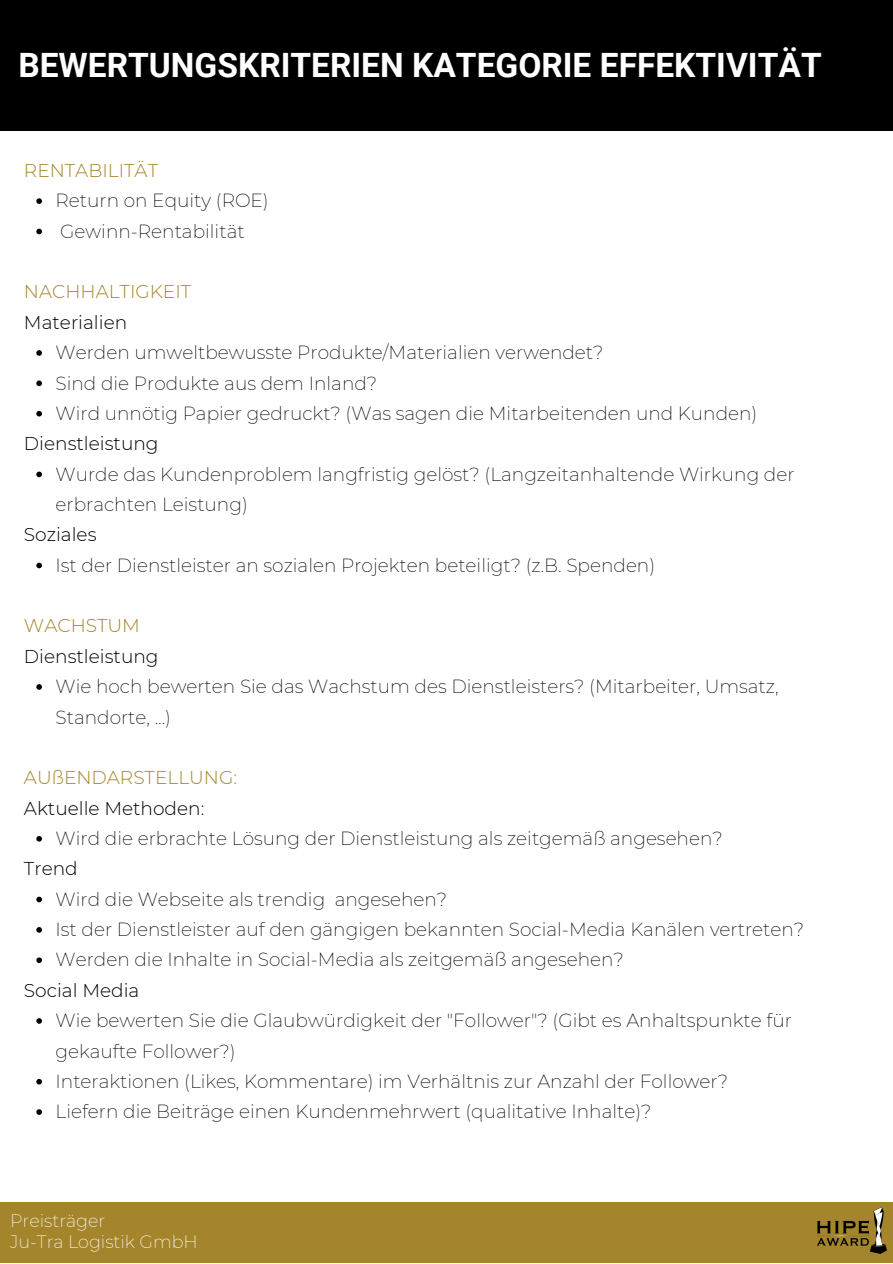
<style>
.page{position:relative;width:893px;height:1264px;background:#fff}
.page>*{position:absolute;margin:0;border:0;box-sizing:border-box;transform-origin:0 0}
.t1{font:700 33.45px "Roboto";color:#fff}
.t2{font:200 18.6px/30.3px "Montserrat";color:#000}
.t3{font:300 18.6px "Montserrat";color:#000}
.t4{font:300 18.6px "Montserrat";color:#a5852c}
.t5{font:200 17.55px "Montserrat";color:#fff}
</style>
<div class="page">
<svg style="left:36px;top:198px;width:6px;height:6px"></svg>
<svg style="left:36px;top:229px;width:6px;height:5px"></svg>
<svg style="left:36px;top:350px;width:6px;height:6px"></svg>
<svg style="left:36px;top:380px;width:6px;height:6px"></svg>
<svg style="left:36px;top:411px;width:6px;height:5px"></svg>
<svg style="left:36px;top:471px;width:6px;height:6px"></svg>
<svg style="left:36px;top:562px;width:6px;height:6px"></svg>
<svg style="left:36px;top:684px;width:6px;height:5px"></svg>
<svg style="left:36px;top:836px;width:6px;height:5px"></svg>
<svg style="left:36px;top:896px;width:6px;height:6px"></svg>
<svg style="left:36px;top:927px;width:6px;height:5px"></svg>
<svg style="left:36px;top:957px;width:6px;height:6px"></svg>
<svg style="left:36px;top:1018px;width:6px;height:5px"></svg>
<svg style="left:36px;top:1078px;width:6px;height:6px"></svg>
<svg style="left:36px;top:1109px;width:6px;height:5px"></svg>
<div style="left:0;top:1201px;width:892px;height:61px;background:#a5852c"></div>
<img style="left:817px;top:1207px;width:69px;height:46px">
<div style="left:0;top:0;width:892px;height:131px;background:#000"></div>
<p class="t1" style="left:18px;top:46px;width:804px">BEWERTUNGSKRITERIEN KATEGORIE EFFEKTIVITÄT</p>
<p class="t4" style="left:24px;top:159px;width:136px">RENTABILITÄT</p>
<p class="t2" style="left:56px;top:185px;width:215px">Return on Equity (ROE)</p>
<p class="t2" style="left:60px;top:216px;width:186px">Gewinn-Rentabilität</p>
<p class="t4" style="left:24px;top:280px;width:169px">NACHHALTIGKEIT</p>
<p class="t3" style="left:24px;top:311px;width:105px">Materialien</p>
<p class="t2" style="left:56px;top:337px;width:549px">Werden umweltbewusste Produkte/Materialien verwendet?</p>
<p class="t2" style="left:56px;top:368px;width:323px">Sind die Produkte aus dem Inland?</p>
<p class="t2" style="left:56px;top:398px;width:703px">Wird unnötig Papier gedruckt? (Was sagen die Mitarbeitenden und Kunden)</p>
<p class="t3" style="left:24px;top:432px;width:136px">Dienstleistung</p>
<p class="t2" style="left:56px;top:459px;width:740px">Wurde das Kundenproblem langfristig gelöst? (Langzeitanhaltende Wirkung der erbrachten Leistung)</p>
<p class="t3" style="left:24px;top:523px;width:74px">Soziales</p>
<p class="t2" style="left:56px;top:550px;width:601px">Ist der Dienstleister an sozialen Projekten beteiligt? (z.B. Spenden)</p>
<p class="t4" style="left:24px;top:614px;width:118px">WACHSTUM</p>
<p class="t3" style="left:24px;top:644px;width:136px">Dienstleistung</p>
<p class="t2" style="left:56px;top:671px;width:724px">Wie hoch bewerten Sie das Wachstum des Dienstleisters? (Mitarbeiter, Umsatz,<br>Standorte, ...)</p>
<p class="t4" style="left:24px;top:766px;width:214px">AUßENDARSTELLUNG:</p>
<p class="t3" style="left:24px;top:796px;width:182px">Aktuelle Methoden:</p>
<p class="t2" style="left:56px;top:823px;width:668px">Wird die erbrachte Lösung der Dienstleistung als zeitgemäß angesehen?</p>
<p class="t3" style="left:24px;top:857px;width:55px">Trend</p>
<p class="t2" style="left:56px;top:883px;width:393px">Wird die Webseite als trendig angesehen?</p>
<p class="t2" style="left:56px;top:914px;width:750px">Ist der Dienstleister auf den gängigen bekannten Social-Media Kanälen vertreten?</p>
<p class="t2" style="left:56px;top:944px;width:570px">Werden die Inhalte in Social-Media als zeitgemäß angesehen?</p>
<p class="t3" style="left:24px;top:978px;width:117px">Social Media</p>
<p class="t2" style="left:56px;top:1005px;width:738px">Wie bewerten Sie die Glaubwürdigkeit der "Follower"? (Gibt es Anhaltspunkte für gekaufte Follower?)</p>
<p class="t2" style="left:56px;top:1066px;width:674px">Interaktionen (Likes, Kommentare) im Verhältnis zur Anzahl der Follower?</p>
<p class="t2" style="left:56px;top:1096px;width:597px">Liefern die Beiträge einen Kundenmehrwert (qualitative Inhalte)?</p>
<p class="t5" style="left:10px;top:1209px;width:97px">Preisträger</p>
<p class="t5" style="left:10px;top:1231px;width:189px">Ju-Tra Logistik GmbH</p>
</div>
